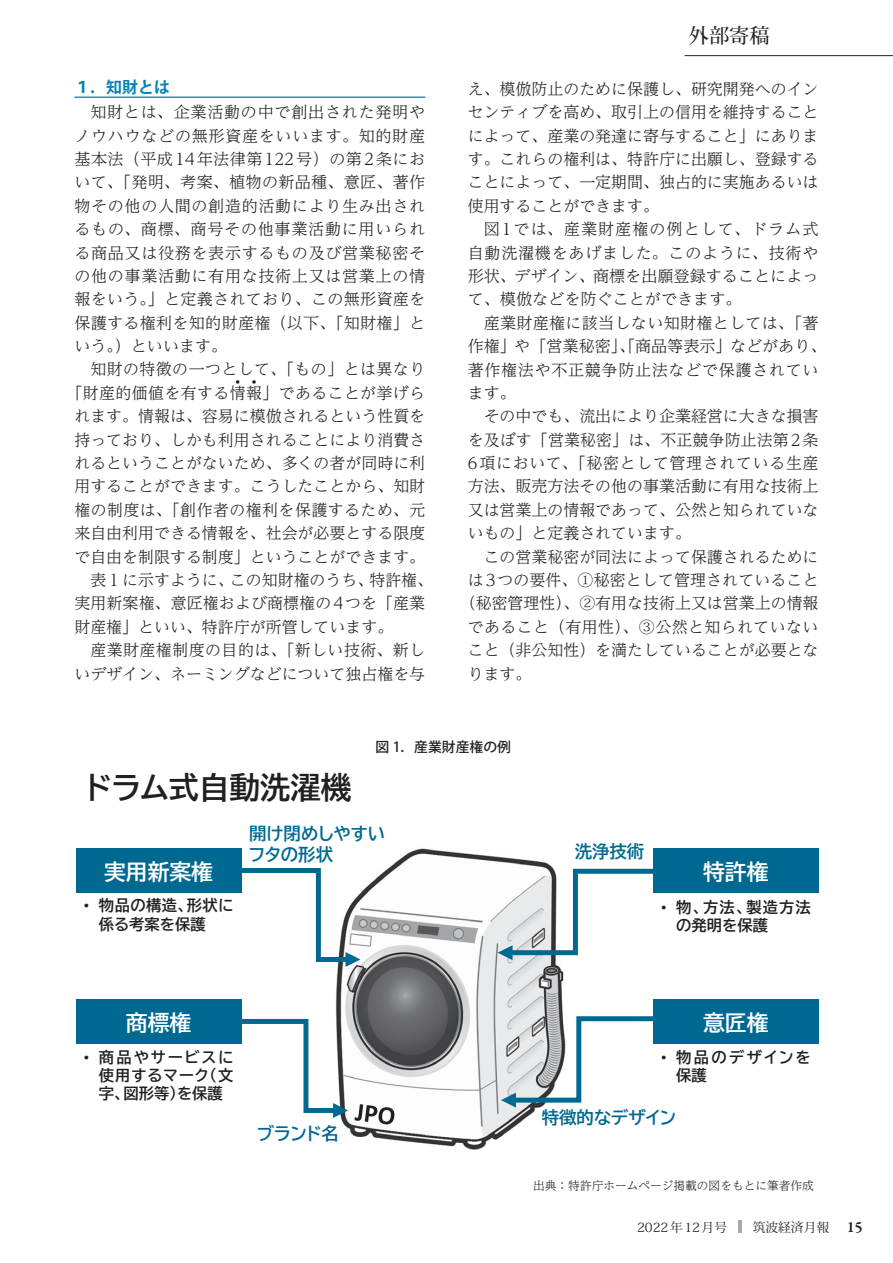
<style>
.page{position:relative;width:893px;height:1263px;background:#fff}
.page>*{position:absolute;margin:0;border:0;box-sizing:border-box;transform-origin:0 0}
.t1{font:30.45px "BIZ UDP Gothic Bold";color:#231f20}
.t2{font:21.9px "BIZ UDP Gothic Bold";color:#fff}
.t3{font:500 20.25px "Koz Min Pro";color:#231f20}
.t4{font:17.4px/20.9px "BIZ UDP Gothic Bold";color:#006991}
.t5{font:300 15.9px/23.4px "UD Reimin Pr 6 N";color:#231f20;text-align:justify}
.t6{font:300 15.9px/23.4px "UD Reimin Pr 6 N";letter-spacing:.025em;color:#231f20;text-align:right}
.t7{font:300 15.9px "UD Reimin Pr 6 N";letter-spacing:.03em;color:#231f20}
.t8{font:700 15.9px "Koz Go Pr 6 N";color:#0083b6}
.t9{font:15.3px/18.3px "BIZ UDP Gothic Bold";letter-spacing:.065em;color:#231f20;text-align:justify}
.t10{font:15.3px/18.3px "BIZ UDP Gothic Bold";letter-spacing:.015em;color:#231f20}
.t11{font:15.3px/18.3px "BIZ UDP Gothic Bold";color:#231f20}
.t12{font:15.3px/18.3px "BIZ UDP Gothic Bold";letter-spacing:.155em;color:#231f20}
.t13{font:500 13.8px "Koz Go Pr 6 N";color:#231f20}
.t14{font:12.75px "Koz Min Pr 6 N";color:#231f20}
.t15{font:300 11.7px "UD Reimin Pr 6 N";color:#231f20}
.t16{font:7.95px "Kenten Generic";color:#231f20}
.s1{font-family:"Koz Min Pr 6 N"}
.s2{font-family:"Arial"}
.s3{font-family:"Garamond Premr Pro";font-weight:600;font-size:15.9px}
</style>
<div class="page">
<hr style="left:685px;top:55px;width:208px;height:1px;background:#231f20">
<hr style="left:74px;top:97px;width:351px;height:1px;background:#0083b6">
<img style="left:335px;top:848px;width:229px;height:302px">
<div style="left:76px;top:848px;width:165px;height:44px;background:#006991"></div>
<div style="left:653px;top:848px;width:166px;height:44px;background:#006991"></div>
<div style="left:653px;top:999px;width:166px;height:44px;background:#006991"></div>
<div style="left:76px;top:999px;width:165px;height:44px;background:#006991"></div>
<svg style="left:236px;top:865px;width:124px;height:102px"></svg>
<svg style="left:224px;top:1016px;width:124px;height:102px"></svg>
<svg style="left:355px;top:1104px;width:39px;height:20px"></svg>
<svg style="left:498px;top:866px;width:160px;height:94px"></svg>
<svg style="left:501px;top:1014px;width:161px;height:93px"></svg>
<svg style="left:738px;top:1220px;width:3px;height:13px"></svg>
<p class="t8" style="left:74px;top:78px;width:97px">１．知財とは</p>
<p class="t5" style="left:74px;top:100px;width:352px;text-indent:16px">知財とは、企業活動の中で創出された発明やノウハウなどの無形資産をいいます。知的財産基本法（平成14年法律第122号）の第2条において、「発明、考案、植物の新品種、意匠、著作物その他の人間の創造的活動により生み出されるもの、商標、商号その他事業活動に用いられる商品又は役務を表示するもの及び営業秘密その他の事業活動に有用な技術上又は営業上の情報をいう。」と定義されており、この無形資産を保護する権利を知的財産権（以下、「知財権」という。）といいます。</p>
<p class="t6" style="left:66px;top:357px;width:360px">知財の特徴の一つとして、「もの」とは異なり<br>「財産的価値を有する情報」であることが挙げら</p>
<p class="t16" style="left:234px;top:378px;width:26px">4 4</p>
<p class="t5" style="left:74px;top:404px;width:352px">れます。情報は、容易に模倣されるという性質を</p>
<p class="t5" style="left:74px;top:427px;width:352px">持っており、しかも利用されることにより消費さ</p>
<p class="t5" style="left:74px;top:451px;width:352px">れるということがないため、多くの者が同時に利</p>
<p class="t5" style="left:74px;top:474px;width:352px">用することができます。こうしたことから、知財</p>
<p class="t7" style="left:74px;top:497px;width:352px">権の制度は、「創作者の権利を保護するため、元</p>
<p class="t5" style="left:74px;top:521px;width:352px">来自由利用できる情報を、社会が必要とする限度</p>
<p class="t5" style="left:74px;top:544px;width:352px">で自由を制限する制度」ということができます。</p>
<p class="t5" style="left:90px;top:568px;width:344px">表１に示すように、この知財権のうち、特許権、</p>
<p class="t5" style="left:74px;top:591px;width:352px">実用新案権、意匠権および商標権の 4つを「産業</p>
<p class="t5" style="left:74px;top:614px;width:320px">財産権」といい、特許庁が所管しています。</p>
<p class="t7" style="left:90px;top:637px;width:336px">産業財産権制度の目的は、「新しい技術、新し</p>
<p class="t5" style="left:74px;top:661px;width:352px">いデザイン、ネーミングなどについて独占権を与</p>
<p class="t3" style="left:689px;top:21px;width:102px">外部寄稿　</p>
<p class="t5" style="left:468px;top:77px;width:352px">え、模倣防止のために保護し、研究開発へのインセンティブを高め、取引上の信用を維持することによって、産業の発達に寄与すること」にあります。これらの権利は、特許庁に出願し、登録することによって、一定期間、独占的に実施あるいは使用することができます。</p>
<p class="t5" style="left:468px;top:217px;width:352px;text-indent:16px">図1では、産業財産権の例として、ドラム式自動洗濯機をあげました。このように、技術や形状、デザイン、商標を出願登録することによって、模倣などを防ぐことができます。</p>
<p class="t5" style="left:468px;top:310px;width:360px;text-align:left;text-indent:16px">産業財産権に該当しない知財権としては、「著作権」や「営業秘密」、「商品等表示」などがあり、著作権法や不正競争防止法などで保護されています。</p>
<p class="t5" style="left:468px;top:404px;width:352px;text-indent:16px">その中でも、流出により企業経営に大きな損害を及ぼす「営業秘密」は、不正競争防止法第 2条6項において、「秘密として管理されている生産方法、販売方法その他の事業活動に有用な技術上又は営業上の情報であって、公然と知られていないもの」と定義されています。</p>
<p class="t5" style="left:484px;top:544px;width:336px">この営業秘密が同法によって保護されるために</p>
<p class="t5" style="left:468px;top:568px;width:352px">は 3つの要件、<span class="s1">①</span>秘密として管理されていること</p>
<p class="t5" style="left:460px;top:591px;width:360px">（秘密管理性）、<span class="s1">②</span>有用な技術上又は営業上の情報</p>
<p class="t6" style="left:468px;top:614px;width:352px">であること（有用性）、<span class="s1">③</span>公然と知られていない</p>
<p class="t5" style="left:468px;top:638px;width:352px">こと（非公知性）を満たしていることが必要とな</p>
<p class="t5" style="left:468px;top:661px;width:65px">ります。</p>
<h1 class="t1" style="left:86px;top:772px;width:267px">ドラム式自動洗濯機</h1>
<p class="t13" style="left:375px;top:739px;width:137px">図 1．産業財産権の例</p>
<p class="t4" style="left:249px;top:823px;width:137px">開け閉めしやすいフタの形状</p>
<p class="t4" style="left:575px;top:841px;width:71px">洗浄技術</p>
<h2 class="t2" style="left:104px;top:861px;width:111px">実用新案権</h2>
<h2 class="t2" style="left:703px;top:861px;width:67px">特許権</h2>
<p class="t10" style="left:99px;top:896px;width:136px;text-indent:-15px"><span class="s2">•</span> 物品の構造、形状に係る考案を保護</p>
<p class="t11" style="left:676px;top:897px;width:136px;text-indent:-15px"><span class="s2">•</span> 物、方法、製造方法の発明を保護</p>
<h2 class="t2" style="left:126px;top:1012px;width:67px">商標権</h2>
<h2 class="t2" style="left:703px;top:1012px;width:67px">意匠権</h2>
<p class="t9" style="left:99px;top:1047px;width:136px;text-indent:-15px"><span class="s2">•</span> 商品やサービスに使用するマーク（文字、図形等）を保護</p>
<p class="t4" style="left:257px;top:1122px;width:83px">ブランド名</p>
<p class="t12" style="left:676px;top:1047px;width:136px;text-indent:-15px"><span class="s2">•</span> 物品のデザインを保護</p>
<p class="t4" style="left:542px;top:1107px;width:136px">特徴的なデザイン</p>
<p class="t15" style="left:533px;top:1176px;width:282px">出典：特許庁ホームページ掲載の図をもとに筆者作成</p>
<p class="t14" style="left:637px;top:1220px;width:227px">2022年 12月号　　筑波経済月報 <span class="s3">15</span></p>
</div>
